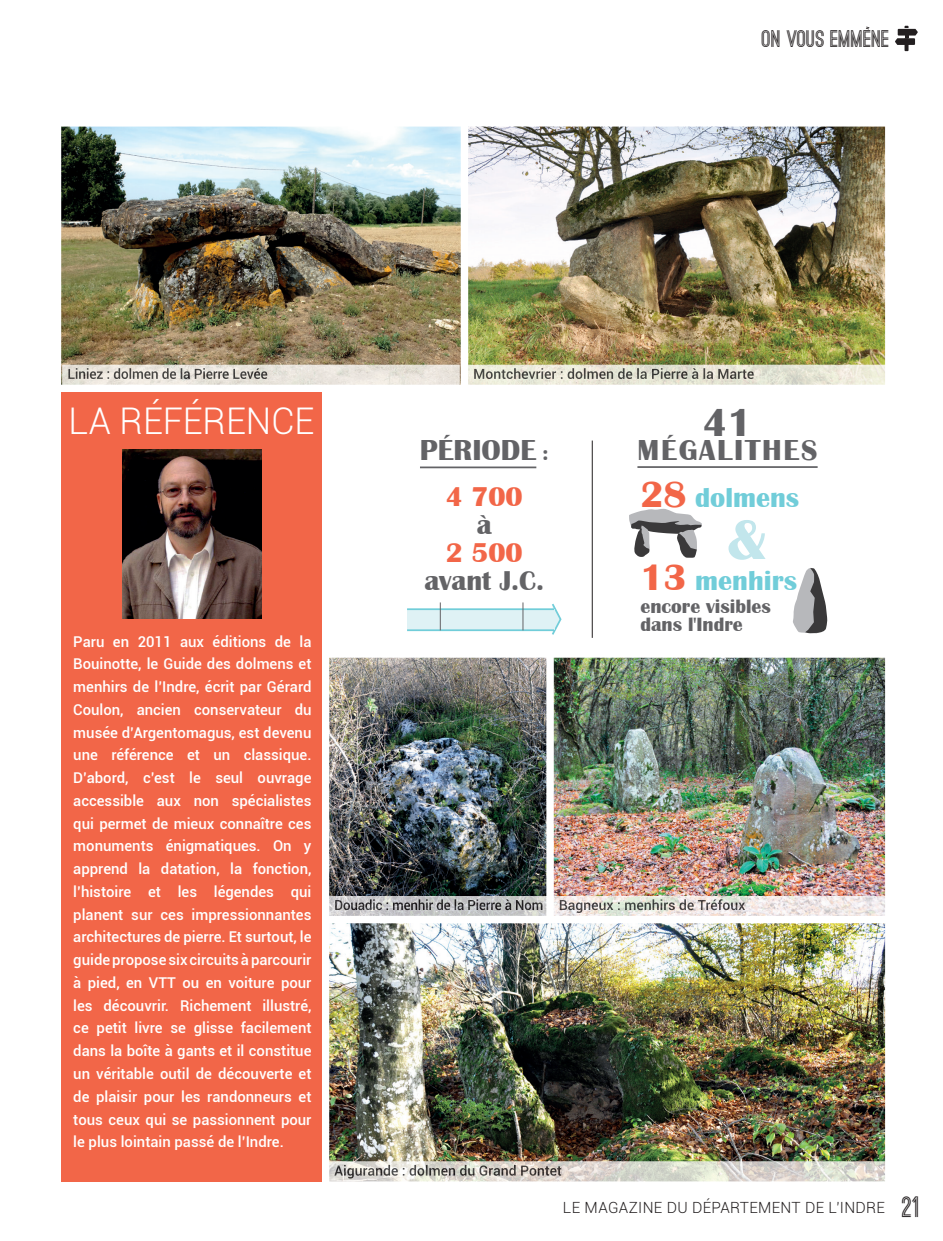
<style>
.page{position:relative;width:943px;height:1241px;background:#fff}
.page>*{position:absolute;margin:0;border:0;box-sizing:border-box;transform-origin:0 0}
.t1{font:700 40.25px "Britannic";color:#636366}
.t2{font:300 36.75px "Roboto";color:#fff}
.t3{font:700 29.75px "Britannic";letter-spacing:.06em;color:#636366}
.t4{font:700 29.75px "Britannic";color:#636366}
.t5{font:700 28px "Britannic";color:#71cdd9}
.t6{font:700 28px "Britannic";color:#636366}
.t7{font:700 28px "Britannic";color:#f26648}
.t8{font:700 28px "Ostrich Sans";color:#231f20}
.t9{font:700 22.75px "Ostrich Sans";color:#231f20}
.t10{font:700 19.78px/17.5px "Britannic";color:#636366}
.t11{font:300 15.4px "Roboto";letter-spacing:.02em;color:#231f20}
.t12{font:500 14.88px/22.8px "Roboto";color:#fff;text-align:justify}
.s1{font-size:21px}
.s2{font-size:37.98px;color:#f26648}
</style>
<div class="page">
<svg style="left:895px;top:26px;width:22px;height:25px"></svg>
<div style="left:61px;top:392px;width:261px;height:789px;background:#f26648"></div>
<img style="left:61px;top:126px;width:400px;height:258px">
<img style="left:554px;top:657px;width:331px;height:238px">
<img style="left:468px;top:126px;width:417px;height:239px">
<img style="left:329px;top:923px;width:556px;height:238px">
<img style="left:123px;top:449px;width:139px;height:169px">
<img style="left:329px;top:1161px;width:556px;height:20px">
<img style="left:334px;top:1164px;width:227px;height:14px">
<img style="left:468px;top:365px;width:417px;height:19px">
<img style="left:474px;top:368px;width:279px;height:11px">
<img style="left:554px;top:895px;width:331px;height:20px">
<img style="left:560px;top:899px;width:185px;height:13px">
<img style="left:62px;top:365px;width:397px;height:19px">
<img style="left:68px;top:368px;width:199px;height:11px">
<hr style="left:420px;top:466px;width:116px;height:2px;background:#636366">
<svg style="left:793px;top:568px;width:34px;height:66px"></svg>
<svg style="left:629px;top:508px;width:73px;height:50px"></svg>
<hr style="left:637px;top:466px;width:180px;height:2px;background:#636366">
<svg style="left:728px;top:520px;width:37px;height:39px"></svg>
<svg style="left:550px;top:603px;width:12px;height:32px"></svg>
<div style="left:407px;top:609px;width:147px;height:20px;background:#dff2f5"></div>
<hr style="left:407px;top:608px;width:147px;height:2px;background:#71cdd9">
<hr style="left:407px;top:629px;width:147px;height:2px;background:#71cdd9">
<svg style="left:440px;top:602px;width:1px;height:28px"></svg>
<svg style="left:522px;top:602px;width:1px;height:28px"></svg>
<img style="left:329px;top:657px;width:217px;height:238px">
<img style="left:329px;top:895px;width:217px;height:20px">
<img style="left:335px;top:899px;width:207px;height:11px">
<hr style="left:592px;top:440px;width:1px;height:197px;background:#231f20">
<h3 class="t9" style="left:762px;top:30px;width:130px">ON VOUS EMMENE</h3>
<h2 class="t2" style="left:69px;top:396px;width:247px">LA RÉFÉRENCE</h2>
<p class="t12" style="left:73px;top:629px;width:240px">Paru en 2011 aux éditions de la Bouinotte, le Guide des dolmens et menhirs de l’Indre, écrit par Gérard Coulon, ancien conservateur du musée d’Argentomagus, est devenu une référence et un classique.<br>D’abord, c’est le seul ouvrage accessible aux non spécialistes qui permet de mieux connaître ces monuments énigmatiques. On y apprend la datation, la fonction, l’histoire et les légendes qui planent sur ces impressionnantes architectures de pierre. Et surtout, le guide propose six circuits à parcourir à pied, en VTT ou en voiture pour les découvrir. Richement illustré, ce petit livre se glisse facilement dans la boîte à gants et il constitue un véritable outil de découverte et de plaisir pour les randonneurs et tous ceux qui se passionnent pour le plus lointain passé de l’Indre.</p>
<h3 class="t4" style="left:420px;top:433px;width:130px">PÉRIODE <span class="s1">:</span></h3>
<h3 class="t7" style="left:446px;top:480px;width:78px">4 700</h3>
<h3 class="t6" style="left:477px;top:508px;width:16px">à</h3>
<h3 class="t7" style="left:446px;top:536px;width:78px">2 500</h3>
<h3 class="t6" style="left:424px;top:564px;width:121px">avant J.C.</h3>
<h1 class="t1" style="left:703px;top:399px;width:51px">41</h1>
<h3 class="t3" style="left:637px;top:433px;width:182px">MÉGALITHES</h3>
<h3 class="t5" style="left:640px;top:482px;width:160px"><span class="s2">28</span> dolmens</h3>
<h3 class="t5" style="left:640px;top:564px;width:158px"><span class="s2">13</span> menhirs</h3>
<h3 class="t10" style="left:640px;top:598px;width:132px">encore visibles dans l'Indre</h3>
<p class="t11" style="left:563px;top:1196px;width:323px">LE MAGAZINE DU DÉPARTEMENT DE L'INDRE</p>
<h3 class="t8" style="left:902px;top:1196px;width:19px">21</h3>
</div>
